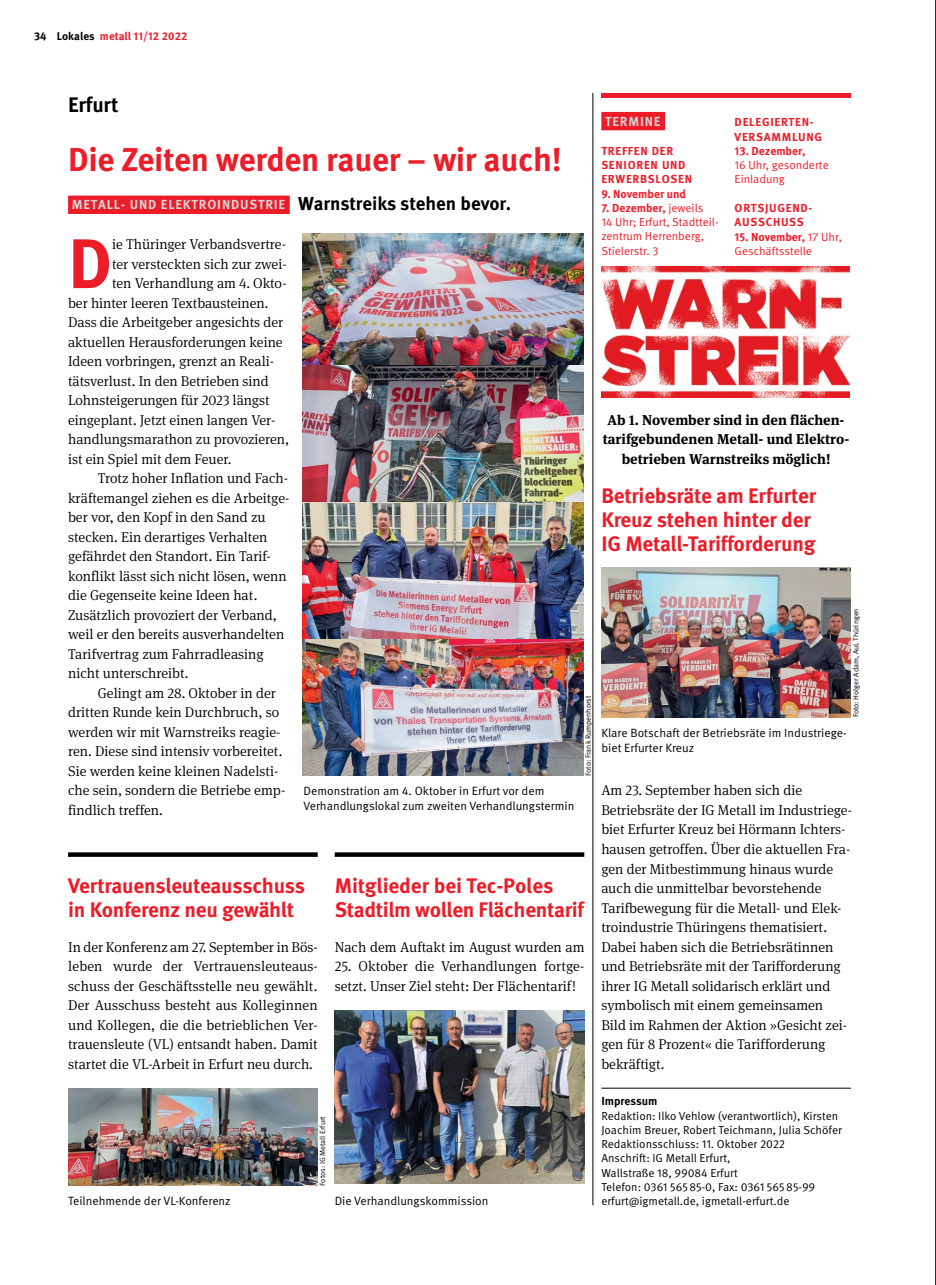
<style>
.page{position:relative;width:936px;height:1285px;background:#fff}
.page>*{position:absolute;margin:0;border:0;box-sizing:border-box;transform-origin:0 0}
.t1{font:700 70.05px "Meta IGMT";color:#ed1c29}
.t2{font:700 33px "Meta IGMT";letter-spacing:-.01em;color:#ed1c29}
.t3{font:700 21px/24px "Meta IGMT";letter-spacing:-.01em;color:#ed1c29}
.t4{font:700 21px "Meta IGMT";letter-spacing:-.01em;color:#000}
.t5{font:300 14.25px/19.5px "Meta Serif IGMT";color:#000}
.t6{font:700 14.25px/19.5px "Meta Serif IGMT";color:#000;text-align:center}
.t7{font:700 13.2px "Meta IGMT";letter-spacing:.06em;color:#d1d3d4}
.t8{font:12px/15px "Meta IGMT";color:#000}
.t9{font:11.7px/14.2px "Meta IGMT";color:#000}
.t10{font:11.7px/14.2px "Meta IGMT";color:#ed1c29}
.t11{font:700 11.7px/14.2px "Meta IGMT";letter-spacing:.06em;color:#ed1c29}
.t12{font:700 11.7px "Meta IGMT";color:#ed1c29}
.t13{font:700 11.7px "Meta IGMT";color:#000}
.t14{font:700 11.25px "Meta IGMT";letter-spacing:.005em;color:#ed1c29}
.t15{font:7.5px "Meta IGMT";color:#000}
.s1{color:#000}
.s2{font-size:18.75px;color:#000}
.s3{font-weight:700}
</style>
<div class="page">
<hr style="left:935px;top:0;width:1px;height:1284px;background:#000">
<svg style="left:68px;top:852px;width:250px;height:4px"></svg>
<svg style="left:335px;top:852px;width:249px;height:4px"></svg>
<img style="left:303px;top:233px;width:280px;height:133px">
<hr style="left:601px;top:93px;width:249px;height:4px;background:#ed1c29">
<div style="left:601px;top:112px;width:64px;height:18px;background:#ed1c29"></div>
<img style="left:601px;top:567px;width:249px;height:150px">
<div style="left:68px;top:195px;width:222px;height:19px;background:#ed1c29"></div>
<hr style="left:592px;top:93px;width:1px;height:1111px;background:#000">
<hr style="left:601px;top:1087px;width:249px;height:1px;background:#000">
<img style="left:335px;top:1010px;width:249px;height:173px">
<img style="left:68px;top:1088px;width:249px;height:97px">
<img style="left:601px;top:267px;width:248px;height:130px">
<img style="left:303px;top:366px;width:280px;height:136px">
<img style="left:303px;top:502px;width:280px;height:137px">
<img style="left:303px;top:639px;width:280px;height:136px">
<p class="t14" style="left:34px;top:27px;width:155px"><span class="s1">34 Lokales</span> metall 11/12 2022</p>
<h3 class="t4" style="left:68px;top:89px;width:52px">Erfurt</h3>
<h2 class="t2" style="left:68px;top:134px;width:495px">Die Zeiten werden rauer – wir auch!</h2>
<p class="t7" style="left:72px;top:194px;width:441px">METALL- UND ELEKTROINDUSTRIE <span class="s2">Warnstreiks stehen bevor.</span></p>
<h1 class="t1" style="left:68px;top:209px;width:46px">D</h1>
<p class="t5" style="left:112px;top:234px;width:175px">ie Thüringer Verbandsvertre-</p>
<p class="t5" style="left:112px;top:253px;width:176px">ter versteckten sich zur zwei-</p>
<p class="t5" style="left:112px;top:273px;width:176px">ten Verhandlung am 4. Okto-</p>
<p class="t5" style="left:68px;top:292px;width:202px">ber hinter leeren Textbausteinen.</p>
<p class="t5" style="left:68px;top:312px;width:217px">Dass die Arbeitgeber angesichts der</p>
<p class="t5" style="left:68px;top:331px;width:216px">aktuellen Herausforderungen keine</p>
<p class="t5" style="left:68px;top:351px;width:207px">Ideen vorbringen, grenzt an Reali-</p>
<p class="t5" style="left:68px;top:370px;width:202px">tätsverlust. In den Betrieben sind</p>
<p class="t5" style="left:68px;top:389px;width:203px">Lohnsteigerungen für 2023 längst</p>
<p class="t5" style="left:68px;top:409px;width:209px">eingeplant. Jetzt einen langen Ver-</p>
<p class="t5" style="left:68px;top:428px;width:222px">handlungsmarathon zu provozieren,</p>
<p class="t5" style="left:68px;top:448px;width:165px">ist ein Spiel mit dem Feuer.</p>
<p class="t5" style="left:98px;top:467px;width:192px">Trotz hoher Inflation und Fach-</p>
<p class="t5" style="left:68px;top:487px;width:223px">kräftemangel ziehen es die Arbeitge-</p>
<p class="t5" style="left:68px;top:506px;width:199px">ber vor, den Kopf in den Sand zu</p>
<p class="t5" style="left:68px;top:526px;width:201px">stecken. Ein derartiges Verhalten</p>
<p class="t5" style="left:68px;top:545px;width:204px">gefährdet den Standort. Ein Tarif-</p>
<p class="t5" style="left:68px;top:565px;width:220px">konflikt lässt sich nicht lösen, wenn</p>
<p class="t5" style="left:68px;top:584px;width:191px">die Gegenseite keine Ideen hat.</p>
<p class="t5" style="left:68px;top:604px;width:210px">Zusätzlich provoziert der Verband,</p>
<p class="t5" style="left:68px;top:623px;width:218px">weil er den bereits ausverhandelten</p>
<p class="t5" style="left:68px;top:643px;width:197px">Tarifvertrag zum Fahrradleasing</p>
<p class="t5" style="left:68px;top:662px;width:122px">nicht unterschreibt.</p>
<p class="t5" style="left:98px;top:682px;width:179px">Gelingt am 28. Oktober in der</p>
<p class="t5" style="left:68px;top:701px;width:212px">dritten Runde kein Durchbruch, so</p>
<p class="t5" style="left:68px;top:721px;width:214px">werden wir mit Warnstreiks reagie-</p>
<p class="t5" style="left:68px;top:740px;width:216px">ren. Diese sind intensiv vorbereitet.</p>
<p class="t5" style="left:68px;top:760px;width:212px">Sie werden keine kleinen Nadelsti-</p>
<p class="t5" style="left:68px;top:779px;width:219px">che sein, sondern die Betriebe emp-</p>
<p class="t5" style="left:68px;top:799px;width:96px">findlich treffen.</p>
<p class="t8" style="left:303px;top:782px;width:272px">Demonstration am 4. Oktober in Erfurt vor dem<br>Verhandlungslokal zum zweiten Verhandlungstermin</p>
<p class="t15" style="left:582px;top:775px;width:82px;rotate:-90deg">Foto: Frank Rumpenhorst</p>
<h3 class="t3" style="left:68px;top:872px;width:238px">Vertrauensleuteausschuss in Konferenz neu gewählt</h3>
<p class="t5" style="left:68px;top:936px;width:251px;text-align:justify">In der Konferenz am 27. September in Bös&shy;leben wurde der Vertrauensleuteaus&shy;schuss der Geschäftsstelle neu gewählt.<br>Der Ausschuss besteht aus Kolleginnen und Kollegen, die die betrieblichen Ver&shy;trauensleute (VL) entsandt haben. Damit startet die VL-Arbeit in Erfurt neu durch.</p>
<h3 class="t3" style="left:335px;top:872px;width:251px">Mitglieder bei Tec-Poles<br>Stadtilm wollen Flächentarif</h3>
<p class="t5" style="left:335px;top:936px;width:251px">Nach dem Auftakt im August wurden am</p>
<p class="t5" style="left:335px;top:955px;width:251px">25. Oktober die Verhandlungen fortge&shy;setzt. Unser Ziel steht: Der Flächentarif!</p>
<p class="t7" style="left:605px;top:111px;width:57px">TERMINE</p>
<p class="t11" style="left:601px;top:143px;width:92px">TREFFEN DER<br>SENIOREN UND<br>ERWERBSLOSEN</p>
<p class="t12" style="left:601px;top:184px;width:86px">9. November und</p>
<p class="t10" style="left:601px;top:200px;width:119px"><span class="s3">7. Dezember,</span> jeweils<br>14 Uhr; Erfurt, Stadtteil&shy;zentrum Herrenberg,<br>Stielerstr. 3</p>
<p class="t11" style="left:734px;top:114px;width:89px">DELEGIERTEN -<br>VERSAMMLUNG</p>
<p class="t12" style="left:734px;top:142px;width:72px">13. Dezember,</p>
<p class="t10" style="left:734px;top:157px;width:96px">16 Uhr, gesonderte<br>Einladung</p>
<p class="t11" style="left:734px;top:200px;width:79px">ORTSJUGEND -<br>AUSSCHUSS</p>
<p class="t10" style="left:734px;top:228px;width:109px"><span class="s3">15. November,</span> 17 Uhr,<br>Geschäftsstelle</p>
<p class="t6" style="left:602px;top:409px;width:248px">Ab 1. November sind in den flächen&shy;tarifgebundenen Metall- und Elektro&shy;betrieben Warnstreiks möglich!</p>
<h3 class="t3" style="left:601px;top:482px;width:216px">Betriebsräte am Erfurter<br>Kreuz stehen hinter der<br>IG Metall-Tarifforderung</h3>
<p class="t15" style="left:850px;top:717px;width:110px;rotate:-90deg">Foto: Holger Adam, AuL Thüringen</p>
<p class="t8" style="left:601px;top:724px;width:247px">Klare Botschaft der Betriebsräte im Industriege&shy;biet Erfurter Kreuz</p>
<p class="t5" style="left:601px;top:780px;width:252px">Am 23. September haben sich die Betriebsräte der IG Metall im Industriege&shy;biet Erfurter Kreuz bei Hörmann Ichters&shy;hausen getroffen. Über die aktuellen Fra&shy;gen der Mitbestimmung hinaus wurde auch die unmittelbar bevorstehende Tarifbewegung für die Metall- und Elek&shy;troindustrie Thüringens thematisiert.<br>Dabei haben sich die Betriebsrätinnen und Betriebsräte mit der Tarifforderung ihrer IG Metall solidarisch erklärt und symbolisch mit einem gemeinsamen<br>Bild im Rahmen der Aktion »Gesicht zei&shy;gen für 8 Prozent« die Tarifforderung bekräftigt.</p>
<p class="t15" style="left:317px;top:1185px;width:71px;rotate:-90deg">Fotos: IG Metall Erfurt</p>
<p class="t8" style="left:68px;top:1192px;width:164px">Teilnehmende der VL-Konferenz</p>
<p class="t8" style="left:335px;top:1192px;width:155px">Die Verhandlungskommission</p>
<p class="t13" style="left:601px;top:1091px;width:58px">Impressum</p>
<p class="t9" style="left:601px;top:1107px;width:242px">Redaktion: Ilko Vehlow (verantwortlich), Kirsten Joachim Breuer, Robert Teichmann, Julia Schöfer Redaktionsschluss: 11. Oktober 2022<br>Anschrift: IG Metall Erfurt,<br>Wallstraße 18, 99084 Erfurt<br>Telefon: 0361 565 85-0, Fax: 0361 565 85-99 erfurt@igmetall.de, igmetall-erfurt.de</p>
</div>
